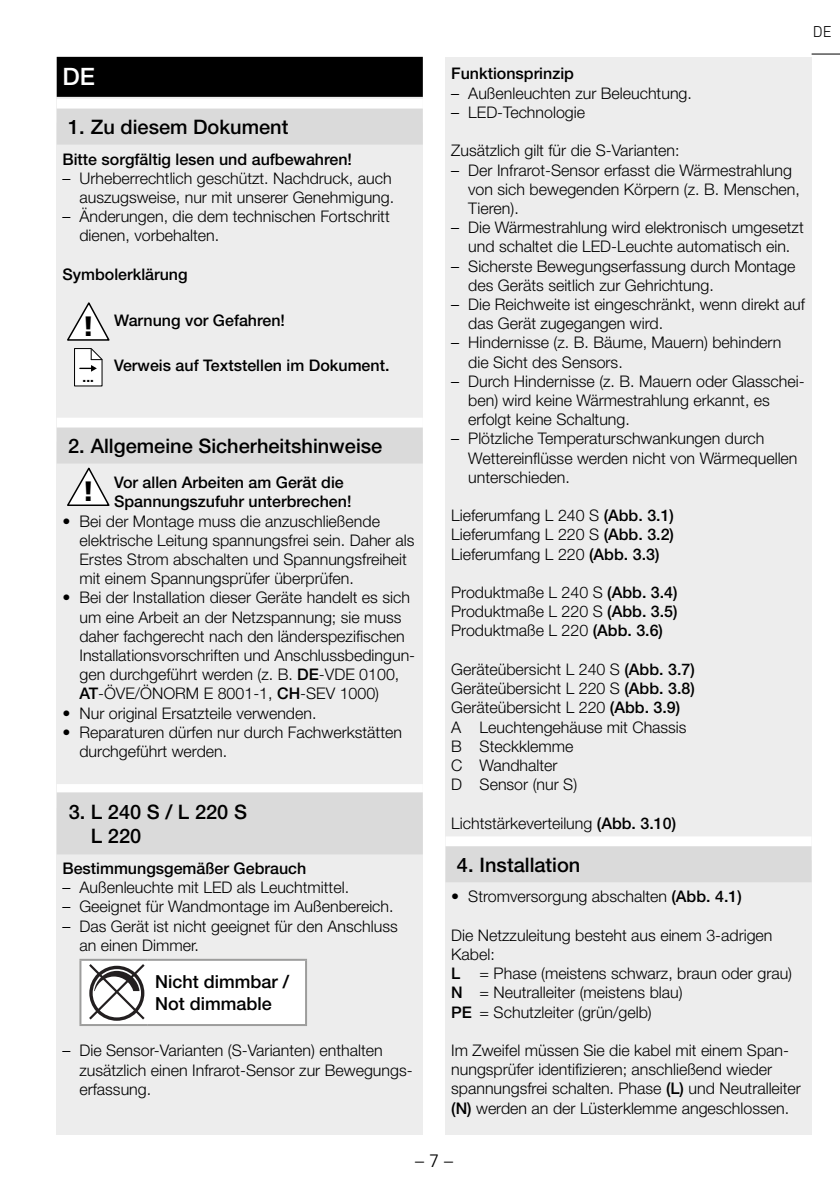
<style>
.page{position:relative;width:840px;height:1191px;background:#fff}
.page>*{position:absolute;margin:0;border:0;box-sizing:border-box;transform-origin:0 0}
.t1{font:900 28px "Frutiger LT Com";color:#000}
.t2{font:500 24px "Helvetica Neue LT Pro";color:#fff}
.t3{font:500 20px/24px "Helvetica Neue LT Pro";color:#000}
.t4{font:500 18px/21.6px "Helvetica Neue LTW1 G";color:#000}
.t5{font:300 18px "Frutiger LT Std";color:#000}
.t6{font:300 16px/19.2px "Helvetica Neue LT Pro";color:#000}
.t7{font:500 16px/19.2px "Helvetica Neue LT Pro";color:#000}
.t8{font:300 16px "DIN Next W1 G";color:#000}
.t9{font:700 13.4px "Helvetica Neue LT Pro";color:#000}
.s1{font-family:"Frutiger LT Com";font-stretch:condensed}
.s2{font-family:"Frutiger LT Com";font-weight:900;font-size:28px}
.s3{font-weight:500}
</style>
<div class="page">
<div style="left:57px;top:57px;width:365px;height:1077px;background:#ededed"></div>
<div style="left:57px;top:57px;width:365px;height:40px;background:#000"></div>
<div style="left:57px;top:99px;width:365px;height:24px;background:#fff"></div>
<div style="left:57px;top:109px;width:365px;height:36px;background:#dadada"></div>
<div style="left:57px;top:418px;width:365px;height:24px;background:#fff"></div>
<div style="left:57px;top:427px;width:365px;height:36px;background:#dadada"></div>
<div style="left:57px;top:784px;width:365px;height:24px;background:#fff"></div>
<div style="left:57px;top:792px;width:365px;height:62px;background:#dadada"></div>
<svg style="left:67px;top:302px;width:42px;height:39px"></svg>
<svg style="left:74px;top:348px;width:28px;height:38px"></svg>
<svg style="left:67px;top:467px;width:42px;height:39px"></svg>
<hr style="left:79px;top:958px;width:68px;height:2px;background:#9d9d9c">
<hr style="left:79px;top:960px;width:2px;height:64px;background:#9d9d9c">
<hr style="left:79px;top:1024px;width:68px;height:2px;background:#9d9d9c">
<hr style="left:147px;top:958px;width:160px;height:2px;background:#9d9d9c">
<hr style="left:147px;top:1024px;width:160px;height:2px;background:#9d9d9c">
<hr style="left:305px;top:960px;width:2px;height:64px;background:#9d9d9c">
<svg style="left:80px;top:960px;width:226px;height:65px;background:#eaeaea"></svg>
<div style="left:445px;top:57px;width:366px;height:1077px;background:#ededed"></div>
<div style="left:445px;top:836px;width:366px;height:24px;background:#fff"></div>
<div style="left:445px;top:846px;width:366px;height:36px;background:#dadada"></div>
<svg style="left:811px;top:54px;width:28px;height:1px"></svg>
<h2 class="t2" style="left:62px;top:62px;width:34px">DE</h2>
<p class="t3" style="left:68px;top:115px;width:222px">1. Zu diesem Dokument</p>
<p class="t7" style="left:62px;top:149px;width:291px">Bitte sorgfältig lesen und aufbewahren!</p>
<p class="t6" style="left:62px;top:168px;width:333px;text-align:right"><span class="s1">–</span> Urheberrechtlich geschützt. Nachdruck, auch auszugsweise, nur mit unserer Genehmigung.</p>
<p class="t6" style="left:79px;top:207px;width:311px;text-indent:-17px"><span class="s1">–</span> Änderungen, die dem technischen Fortschritt dienen, vorbehalten.</p>
<p class="t7" style="left:62px;top:264px;width:127px">Symbolerklärung</p>
<p class="t7" style="left:82px;top:310px;width:204px"><span class="s2">!</span> Warnung vor Gefahren!</p>
<p class="t9" style="left:83px;top:368px;width:13px">...</p>
<p class="t7" style="left:114px;top:356px;width:277px">Verweis auf Textstellen im Dokument.</p>
<p class="t3" style="left:68px;top:434px;width:315px">2. Allgemeine Sicherheitshinweise</p>
<h1 class="t1" style="left:82px;top:474px;width:14px">!</h1>
<p class="t7" style="left:114px;top:472px;width:239px">Vor allen Arbeiten am Gerät die<br>Spannungszufuhr unterbrechen!</p>
<p class="t6" style="left:79px;top:511px;width:336px;text-indent:-17px">• Bei der Montage muss die anzuschließende elektrische Leitung spannungsfrei sein. Daher als Erstes Strom abschalten und Spannungsfreiheit mit einem Spannungsprüfer überprüfen.</p>
<p class="t6" style="left:79px;top:588px;width:337px;text-indent:-17px">• Bei der Installation dieser Geräte handelt es sich um eine Arbeit an der Netzspannung; sie muss daher fachgerecht nach den länderspezifischen Installationsvorschriften und Anschlussbedingun&shy;gen durchgeführt werden (z. B. <span class="s3">DE</span>-VDE 0100, <span class="s3">AT</span>-ÖVE/ÖNORM E 8001-1, <span class="s3">CH</span>-SEV 1000)</p>
<p class="t6" style="left:62px;top:703px;width:255px">• Nur original Ersatzteile verwenden.</p>
<p class="t6" style="left:79px;top:722px;width:324px;text-indent:-17px">• Reparaturen dürfen nur durch Fachwerkstätten durchgeführt werden.</p>
<p class="t3" style="left:91px;top:800px;width:157px;text-indent:-22px">3. L 240 S / L 220 S<br>L 220</p>
<p class="t7" style="left:62px;top:858px;width:245px">Bestimmungsgemäßer Gebrauch</p>
<p class="t6" style="left:62px;top:877px;width:288px"><span class="s1">–</span> Außenleuchte mit LED als Leuchtmittel.</p>
<p class="t6" style="left:62px;top:896px;width:332px"><span class="s1">–</span> Geeignet für Wandmontage im Außenbereich.</p>
<p class="t6" style="left:79px;top:916px;width:319px;text-indent:-17px"><span class="s1">–</span> Das Gerät ist nicht geeignet für den Anschluss an einen Dimmer.</p>
<p class="t4" style="left:155px;top:971px;width:136px">Nicht dimmbar /<br>Not dimmable</p>
<p class="t6" style="left:79px;top:1040px;width:334px;text-indent:-17px"><span class="s1">–</span> Die Sensor-Varianten (S-Varianten) enthalten zusätzlich einen Infrarot-Sensor zur Bewegungs&shy;erfassung.</p>
<p class="t8" style="left:812px;top:23px;width:20px">DE</p>
<p class="t7" style="left:451px;top:64px;width:124px">Funktionsprinzip</p>
<p class="t6" style="left:451px;top:83px;width:242px"><span class="s1">–</span> Außenleuchten zur Beleuchtung.</p>
<p class="t6" style="left:451px;top:102px;width:135px"><span class="s1">–</span> LED-Technologie</p>
<p class="t6" style="left:451px;top:141px;width:230px">Zusätzlich gilt für die S-Varianten:</p>
<p class="t6" style="left:468px;top:160px;width:333px;text-indent:-17px"><span class="s1">–</span> Der Infrarot-Sensor erfasst die Wärmestrahlung von sich bewegenden Körpern (z. B. Menschen,<br>Tieren).</p>
<p class="t6" style="left:451px;top:217px;width:354px;text-align:center"><span class="s1">–</span> Die Wärmestrahlung wird elektronisch umgesetzt und schaltet die LED-Leuchte automatisch ein.</p>
<p class="t6" style="left:468px;top:256px;width:328px;text-indent:-17px"><span class="s1">–</span> Sicherste Bewegungserfassung durch Montage des Geräts seitlich zur Gehrichtung.</p>
<p class="t6" style="left:468px;top:294px;width:338px;text-indent:-17px"><span class="s1">–</span> Die Reichweite ist eingeschränkt, wenn direkt auf das Gerät zugegangen wird.</p>
<p class="t6" style="left:468px;top:333px;width:314px;text-indent:-17px"><span class="s1">–</span> Hindernisse (z. B. Bäume, Mauern) behindern die Sicht des Sensors.</p>
<p class="t6" style="left:468px;top:371px;width:338px;text-indent:-17px"><span class="s1">–</span> Durch Hindernisse (z. B. Mauern oder Glasschei&shy;ben) wird keine Wärmestrahlung erkannt, es erfolgt keine Schaltung.</p>
<p class="t6" style="left:468px;top:429px;width:330px;text-indent:-17px"><span class="s1">–</span> Plötzliche Temperaturschwankungen durch<br>Wettereinflüsse werden nicht von Wärmequellen unterschieden.</p>
<p class="t6" style="left:451px;top:505px;width:224px;text-align:justify">Lieferumfang L 240 S <span class="s3">(Abb. 3.1)<br></span>Lieferumfang L 220 S <span class="s3">(Abb. 3.2)<br></span>Lieferumfang L 220 <span class="s3">(Abb. 3.3)</span></p>
<p class="t6" style="left:451px;top:582px;width:228px;text-align:justify">Produktmaße L 240 S <span class="s3">(Abb. 3.4)<br></span>Produktmaße L 220 S <span class="s3">(Abb. 3.5)<br></span>Produktmaße L 220 <span class="s3">(Abb. 3.6)</span></p>
<p class="t6" style="left:451px;top:659px;width:245px">Geräteübersicht L 240 S <span class="s3">(Abb. 3.7)<br></span>Geräteübersicht L 220 S <span class="s3">(Abb. 3.8)<br></span>Geräteübersicht L 220 <span class="s3">(Abb. 3.9)<br></span>A Leuchtengehäuse mit Chassis<br>B Steckklemme<br>C Wandhalter<br>D Sensor (nur S)</p>
<p class="t6" style="left:451px;top:813px;width:226px">Lichtstärkeverteilung <span class="s3">(Abb. 3.10)</span></p>
<p class="t3" style="left:456px;top:852px;width:125px">4. Installation</p>
<p class="t6" style="left:451px;top:886px;width:292px">• Stromversorgung abschalten <span class="s3">(Abb. 4.1)</span></p>
<p class="t6" style="left:451px;top:925px;width:342px">Die Netzzuleitung besteht aus einem 3-adrigen<br>Kabel:<br><span class="s3">L</span> = Phase (meistens schwarz, braun oder grau)<br><span class="s3">N</span> = Neutralleiter (meistens blau)<br><span class="s3">PE</span> = Schutzleiter (grün/gelb)</p>
<p class="t6" style="left:451px;top:1040px;width:351px">Im Zweifel müssen Sie die kabel mit einem Span&shy;nungsprüfer identifizieren; anschließend wieder spannungsfrei schalten. Phase <span class="s3">(L)</span> und Neutralleiter <span class="s3">(N)</span> werden an der Lüsterklemme angeschlossen.</p>
<p class="t5" style="left:415px;top:1150px;width:40px">– 7 –</p>
</div>
